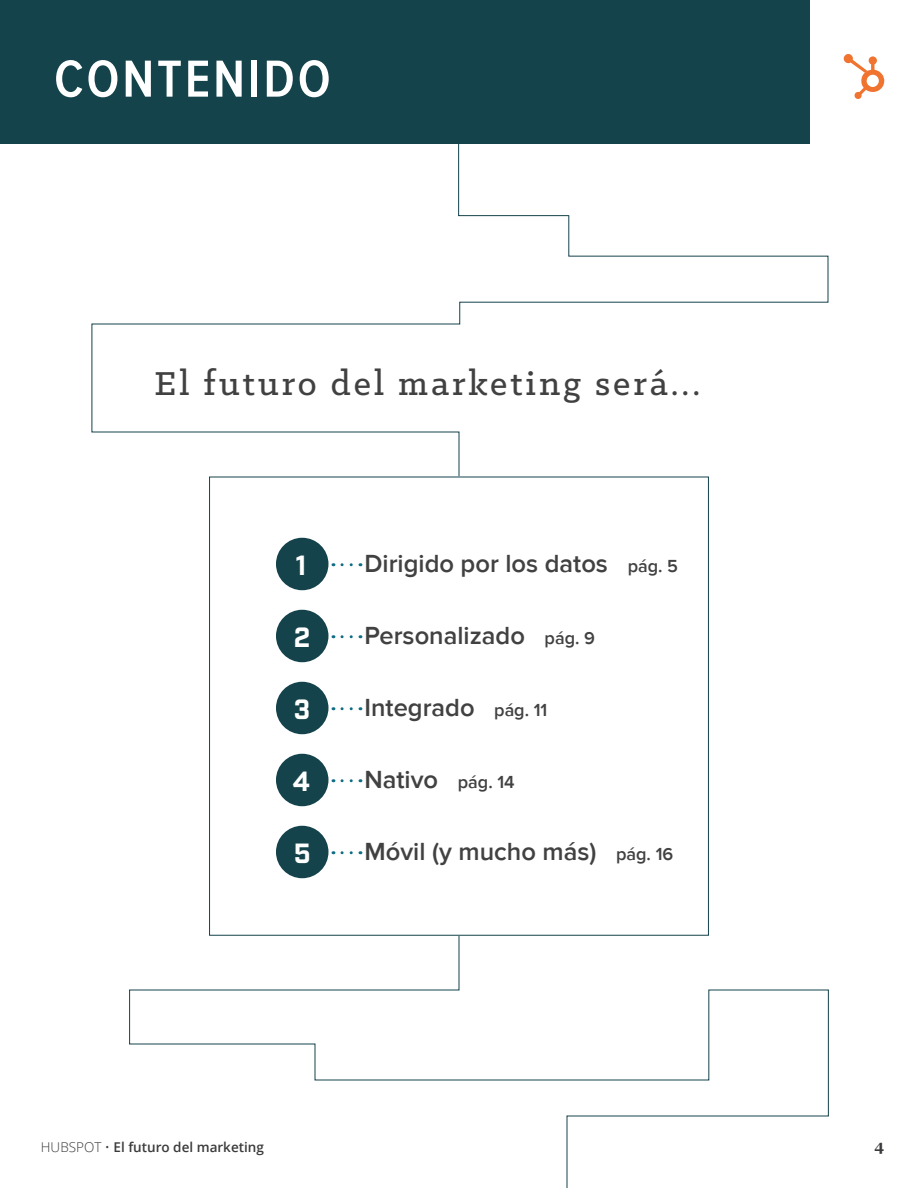
<style>
.page{position:relative;width:918px;height:1188px;background:#fff}
.page>*{position:absolute;margin:0;border:0;box-sizing:border-box;transform-origin:0 0}
.t1{font:600 54px "Proxima Nova Cond";letter-spacing:.05em;color:#fff}
.t2{font:500 37.5px "Klinic Slab";letter-spacing:.08em;color:#414141}
.t3{font:27px "Industry Inc Base";color:#fff}
.t4{font:600 25.5px "Proxima Nova";color:#414141}
.t5{font:700 15px "Georgia";color:#3b3a3c}
.t6{font:600 13.5px "Open Sans";color:#3b3a3c}
.s1{font-size:18px}
.s2{font-weight:300}
</style>
<div class="page">
<div style="left:0;top:0;width:810px;height:144px;background:#14434b"></div>
<div style="left:276px;top:538px;width:52px;height:52px;background:#14434b;border-radius:50%"></div>
<div style="left:276px;top:610px;width:52px;height:52px;background:#14434b;border-radius:50%"></div>
<div style="left:276px;top:682px;width:52px;height:52px;background:#14434b;border-radius:50%"></div>
<div style="left:276px;top:754px;width:52px;height:52px;background:#14434b;border-radius:50%"></div>
<div style="left:276px;top:826px;width:52px;height:52px;background:#14434b;border-radius:50%"></div>
<svg style="left:342px;top:563px;width:19px;height:3px"></svg>
<svg style="left:342px;top:635px;width:19px;height:3px"></svg>
<svg style="left:342px;top:707px;width:19px;height:3px"></svg>
<svg style="left:342px;top:779px;width:19px;height:3px"></svg>
<svg style="left:342px;top:851px;width:19px;height:3px"></svg>
<svg style="left:91px;top:216px;width:738px;height:261px"></svg>
<svg style="left:129px;top:935px;width:700px;height:253px"></svg>
<svg style="left:458px;top:144px;width:112px;height:72px"></svg>
<svg style="left:844px;top:54px;width:40px;height:45px"></svg>
<h1 class="t1" style="left:54px;top:54px;width:278px">CONTENIDO</h1>
<h2 class="t2" style="left:155px;top:359px;width:547px">El futuro del marketing será...</h2>
<p class="t3" style="left:295px;top:549px;width:13px">1</p>
<p class="t4" style="left:364px;top:548px;width:315px">Dirigido por los datos <span class="s1">pág. 5</span></p>
<p class="t3" style="left:294px;top:621px;width:18px">2</p>
<p class="t4" style="left:364px;top:620px;width:232px">Personalizado <span class="s1">pág. 9</span></p>
<p class="t3" style="left:294px;top:693px;width:18px">3</p>
<p class="t4" style="left:364px;top:692px;width:184px">Integrado <span class="s1">pág. 11</span></p>
<p class="t3" style="left:292px;top:765px;width:19px">4</p>
<p class="t4" style="left:364px;top:764px;width:152px">Nativo <span class="s1">pág. 14</span></p>
<p class="t3" style="left:294px;top:837px;width:19px">5</p>
<p class="t4" style="left:364px;top:836px;width:310px">Móvil (y mucho más) <span class="s1">pág. 16</span></p>
<p class="t6" style="left:41px;top:1138px;width:225px"><span class="s2">HUBSPOT •</span> El futuro del marketing</p>
<p class="t5" style="left:874px;top:1137px;width:11px">4</p>
</div>
